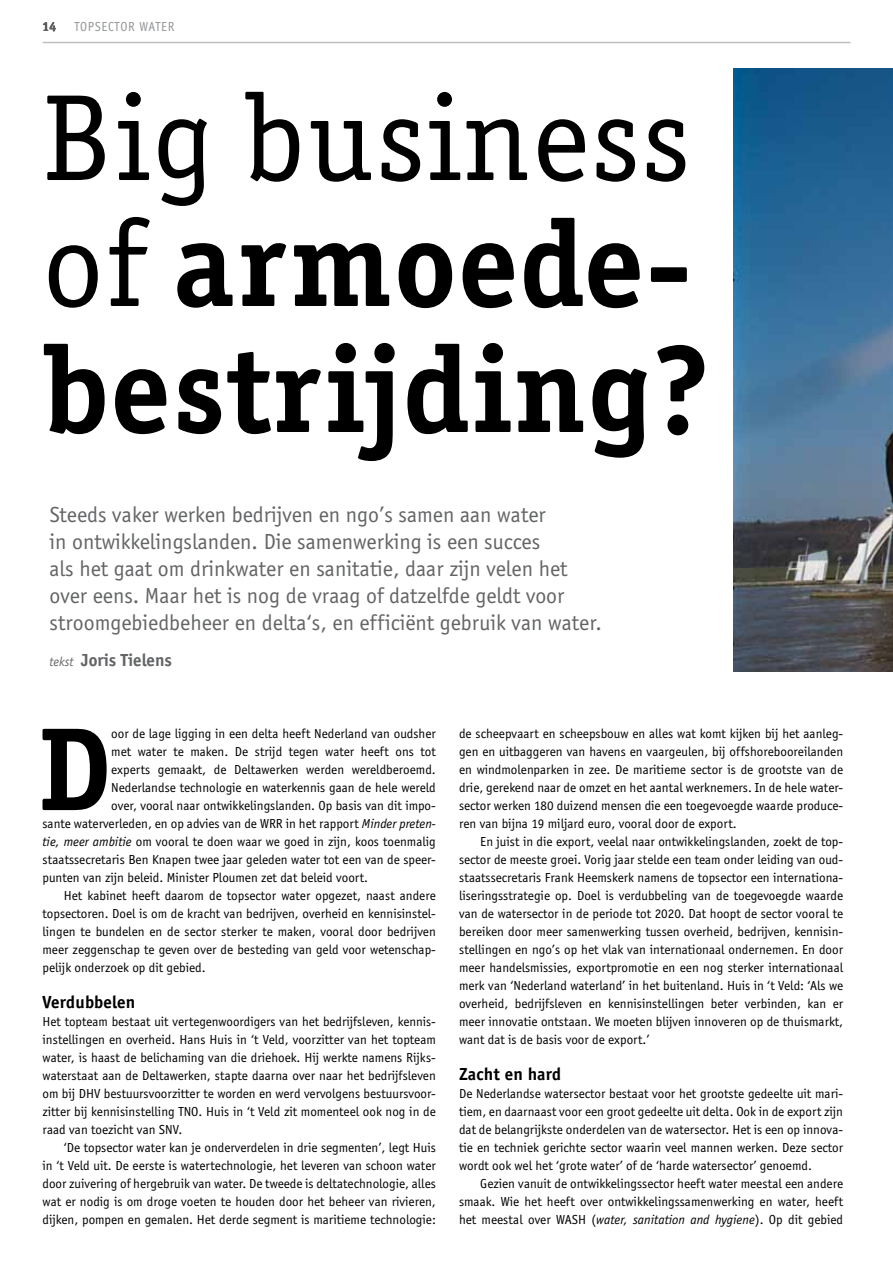
<style>
.page{position:relative;width:893px;height:1263px;background:#fff}
.page>*{position:absolute;margin:0;border:0;box-sizing:border-box;transform-origin:0 0}
.t1{font:700 123px/126px "Officina Ser ITC Std";letter-spacing:.02em;color:#000}
.t2{font:700 118.5px "Officina Ser ITC Std";color:#000}
.t3{font:22.5px/27px "Officina Sans EF";color:#636466}
.t4{font:700 18px "Officina Sans EF";letter-spacing:.01em;color:#000}
.t5{font:700 18px "Officina Sans EF";color:#636466}
.t6{font:13.5px/18px "Officina Sans EF";color:#000;text-align:justify}
.t7{font:13.5px "Officina Sans EF";letter-spacing:.05em;color:#939598}
.t8{font:700 13.5px "Officina Sans EF";color:#000}
.s1{font-weight:400}
.s2{font-weight:400;font-style:italic;font-size:13.5px}
.s3{font-style:italic}
</style>
<div class="page">
<hr style="left:43px;top:42px;width:807px;height:1px;background:#bcbec0">
<img style="left:733px;top:68px;width:160px;height:604px">
<p class="t8" style="left:43px;top:18px;width:15px">14</p>
<p class="t7" style="left:74px;top:19px;width:101px">TOPSECTOR WATER</p>
<h1 class="t1" style="left:42px;top:74px;width:668px"><span class="s1">Big business of</span> armoede&shy;bestrijding?</h1>
<p class="t3" style="left:49px;top:501px;width:554px">Steeds vaker werken bedrijven en ngo’s samen aan water<br>in ontwikkelingslanden. Die samenwerking is een succes<br>als het gaat om drinkwater en sanitatie, daar zijn velen het over eens. Maar het is nog de vraag of datzelfde geldt voor stroomgebiedbeheer en delta‘s, en efficiënt gebruik van water.</p>
<h3 class="t5" style="left:49px;top:649px;width:124px"><span class="s2">tekst</span> Joris Tielens</h3>
<h2 class="t2" style="left:39px;top:697px;width:74px">D</h2>
<p class="t6" style="left:111px;top:725px;width:326px">oor de lage ligging in een delta heeft Nederland van oudsher</p>
<p class="t6" style="left:111px;top:743px;width:326px">met water te maken. De strijd tegen water heeft ons tot</p>
<p class="t6" style="left:111px;top:761px;width:326px">experts gemaakt, de Deltawerken werden wereldberoemd.</p>
<p class="t6" style="left:111px;top:779px;width:326px">Nederlandse technologie en waterkennis gaan de hele wereld</p>
<p class="t6" style="left:111px;top:797px;width:326px">over, vooral naar ontwikkelingslanden. Op basis van dit impo-</p>
<p class="t6" style="left:43px;top:815px;width:395px">sante waterverleden, en op advies van de WRR in het rapport <span class="s3">Minder preten-</span></p>
<p class="t6" style="left:43px;top:833px;width:395px"><span class="s3">tie, meer ambitie</span> om vooral te doen waar we goed in zijn, koos toenmalig</p>
<p class="t6" style="left:43px;top:851px;width:395px">staatssecretaris Ben Knapen twee jaar geleden water tot een van de speer-</p>
<p class="t6" style="left:43px;top:869px;width:327px">punten van zijn beleid. Minister Ploumen zet dat beleid voort.</p>
<p class="t6" style="left:64px;top:887px;width:374px">Het kabinet heeft daarom de topsector water opgezet, naast andere</p>
<p class="t6" style="left:43px;top:905px;width:395px">topsectoren. Doel is om de kracht van bedrijven, overheid en kennisinstel-</p>
<p class="t6" style="left:43px;top:923px;width:395px">lingen te bundelen en de sector sterker te maken, vooral door bedrijven</p>
<p class="t6" style="left:43px;top:941px;width:395px">meer zeggenschap te geven over de besteding van geld voor wetenschap-</p>
<p class="t6" style="left:43px;top:959px;width:165px">pelijk onderzoek op dit gebied.</p>
<h3 class="t4" style="left:43px;top:991px;width:94px">Verdubbelen</h3>
<p class="t6" style="left:43px;top:1013px;width:395px">Het topteam bestaat uit vertegenwoordigers van het bedrijfsleven, kennis&shy;instellingen en overheid. Hans Huis in ‘t Veld, voorzitter van het topteam water, is haast de belichaming van die driehoek. Hij werkte namens Rijks&shy;waterstaat aan de Deltawerken, stapte daarna over naar het bedrijfsleven om bij DHV bestuursvoorzitter te worden en werd vervolgens bestuursvoor&shy;zitter bij kennisinstelling TNO. Huis in ‘t Veld zit momenteel ook nog in de raad van toezicht van SNV.</p>
<p class="t6" style="left:43px;top:1139px;width:395px;text-indent:21px">‘De topsector water kan je onderverdelen in drie segmenten’, legt Huis in ‘t Veld uit. De eerste is watertechnologie, het leveren van schoon water door zuivering of hergebruik van water. De tweede is deltatechnologie, alles wat er nodig is om droge voeten te houden door het beheer van rivieren, dijken, pompen en gemalen. Het derde segment is maritieme technologie:</p>
<p class="t6" style="left:459px;top:725px;width:386px">de scheepvaart en scheepsbouw en alles wat komt kijken bij het aanleg&shy;gen en uitbaggeren van havens en vaargeulen, bij offshorebooreilanden en windmolenparken in zee. De maritieme sector is de grootste van de drie, gerekend naar de omzet en het aantal werknemers. In de hele water&shy;sector werken 180 duizend mensen die een toegevoegde waarde produce&shy;ren van bijna 19 miljard euro, vooral door de export.</p>
<p class="t6" style="left:459px;top:833px;width:386px;text-indent:21px">En juist in die export, veelal naar ontwikkelingslanden, zoekt de top&shy;sector de meeste groei. Vorig jaar stelde een team onder leiding van oud&shy;staatssecretaris Frank Heemskerk namens de topsector een internationa&shy;liseringsstrategie op. Doel is verdubbeling van de toegevoegde waarde van de watersector in de periode tot 2020. Dat hoopt de sector vooral te bereiken door meer samenwerking tussen overheid, bedrijven, kennisin&shy;stellingen en ngo’s op het vlak van internationaal ondernemen. En door meer handelsmissies, exportpromotie en een nog sterker internationaal merk van ‘Nederland waterland’ in het buitenland. Huis in ‘t Veld: ‘Als we overheid, bedrijfsleven en kennisinstellingen beter verbinden, kan er meer innovatie ontstaan. We moeten blijven innoveren op de thuismarkt, want dat is de basis voor de export.’</p>
<h3 class="t4" style="left:459px;top:1063px;width:104px">Zacht en hard</h3>
<p class="t6" style="left:459px;top:1085px;width:386px">De Nederlandse watersector bestaat voor het grootste gedeelte uit mari&shy;tiem, en daarnaast voor een groot gedeelte uit delta. Ook in de export zijn dat de belangrijkste onderdelen van de watersector. Het is een op innova&shy;tie en techniek gerichte sector waarin veel mannen werken. Deze sector wordt ook wel het ‘grote water’ of de ‘harde watersector’ genoemd.</p>
<p class="t6" style="left:459px;top:1175px;width:386px;text-indent:21px">Gezien vanuit de ontwikkelingssector heeft water meestal een andere smaak. Wie het heeft over ontwikkelingssamenwerking en water, heeft het meestal over WASH (<span class="s3">water, sanitation and hygiene</span>). Op dit gebied</p>
</div>
